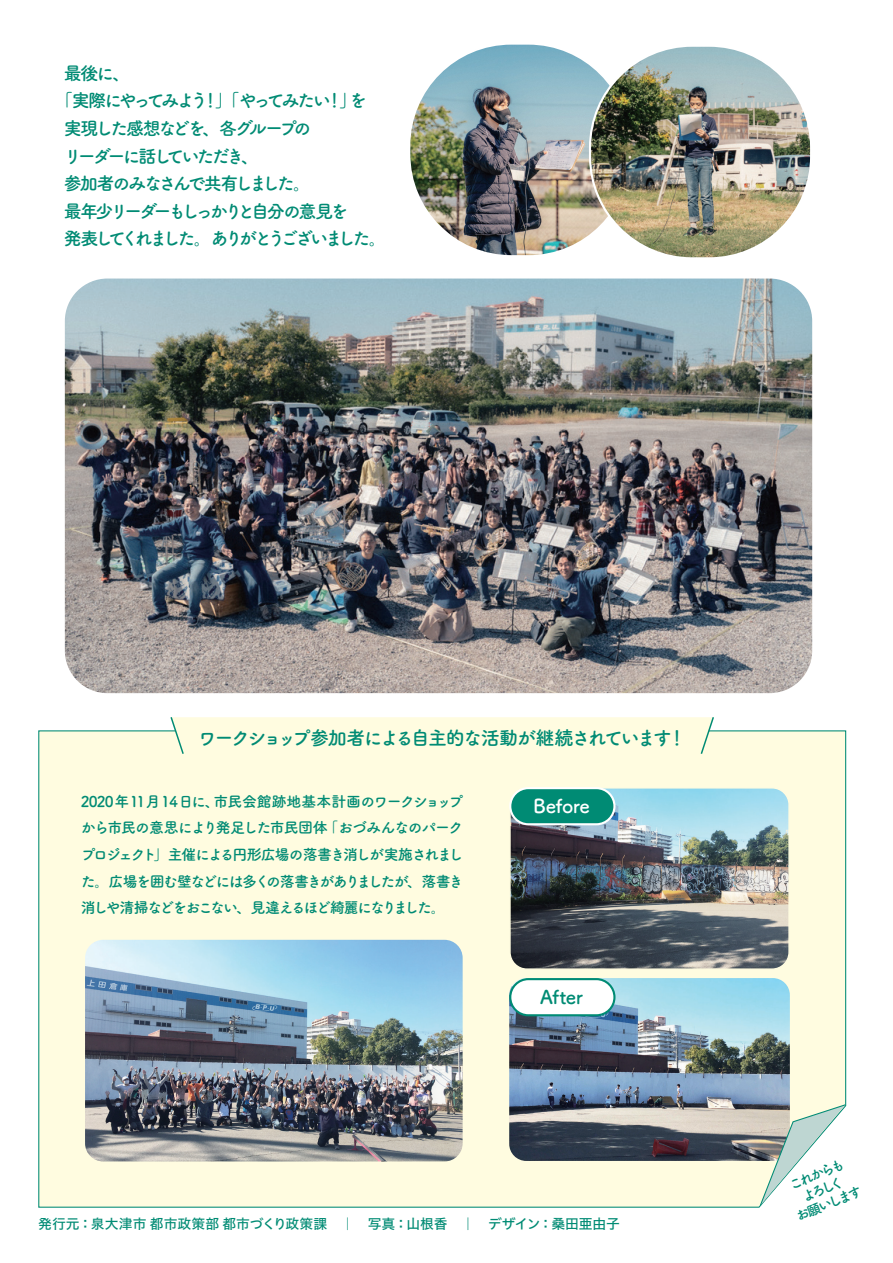
<style>
.page{position:relative;width:893px;height:1263px;background:#fff}
.page>*{position:absolute;margin:0;border:0;box-sizing:border-box;transform-origin:0 0}
.t1{font:19.2px "Tsuku A Rd Gothic Std B";letter-spacing:-.105em;color:#008b74}
.t2{font:19.2px "Tsuku A Rd Gothic Std B";letter-spacing:-.03em;color:#fff}
.t3{font:18px/27.6px "Tsuku A Rd Gothic Std B";letter-spacing:-.18em;color:#008b74}
.t4{font:18px/27.6px "Tsuku A Rd Gothic Std B";letter-spacing:-.2em;color:#008b74}
.t5{font:18px "Tsuku A Rd Gothic Std B";letter-spacing:-.15em;color:#008b74}
.t6{font:14.85px/26.5px "Tsuku A Rd Gothic Std B";letter-spacing:-.14em;color:#008b74}
.t7{font:14.85px/26.5px "Tsuku A Rd Gothic Std B";letter-spacing:-.1em;color:#008b74}
.t8{font:14.85px "Tsuku A Rd Gothic Std B";letter-spacing:-.05em;color:#008b74}
.t9{font:14.85px "Tsuku A Rd Gothic Std B";letter-spacing:-.06em;color:#008b74}
.t10{font:14.85px "Tsuku A Rd Gothic Std B";letter-spacing:-.065em;color:#008b74}
.t11{font:13.8px "Hiragino UD Sans Std W5";letter-spacing:-.005em;color:#008b74}
.t12{font:13.8px/15.9px "Tsuku A Rd Gothic Std B";color:#008b74;text-align:center}
</style>
<div class="page">
<div style="left:38px;top:730px;width:809px;height:478px;background:#fffce0"></div>
<img style="left:411px;top:46px;width:179px;height:208px">
<img style="left:590px;top:48px;width:219px;height:208px">
<img style="left:65px;top:279px;width:747px;height:414px">
<img style="left:85px;top:940px;width:378px;height:221px">
<div style="left:169px;top:717px;width:546px;height:39px;background:#fffce0"></div>
<img style="left:510px;top:788px;width:279px;height:181px">
<div style="left:509px;top:787px;width:281px;height:183px;border:1px solid #fffce0;border-radius:17px"></div>
<div style="left:510px;top:788px;width:104px;height:36px;background:#008b74;border-radius:18px"></div>
<div style="left:509px;top:787px;width:106px;height:38px;border:2px solid #fff;border-radius:18px"></div>
<img style="left:509px;top:978px;width:281px;height:183px">
<div style="left:510px;top:979px;width:104px;height:36px;background:#fff;border-radius:18px"></div>
<div style="left:509px;top:978px;width:106px;height:38px;border:2px solid #008b74;border-radius:18px"></div>
<svg style="left:759px;top:1103px;width:88px;height:104px"></svg>
<p class="t3" style="left:64px;top:58px;width:68px">最後に、</p>
<p class="t4" style="left:202px;top:86px;width:111px;text-indent:-148px">「実際にやってみよう<br>、各グループの</p>
<p class="t3" style="left:202px;top:86px;width:131px">！」「やってみたい</p>
<p class="t3" style="left:349px;top:86px;width:20px">を</p>
<p class="t3" style="left:326px;top:86px;width:33px">！」</p>
<p class="t5" style="left:64px;top:114px;width:143px">実現した感想などを</p>
<p class="t3" style="left:64px;top:141px;width:324px">リーダーに話していただき<br>参加者のみなさんで共有しました。<br>最年少リーダーもしっかりと自分の意見を<br>発表してくれました。ありがとうございました。</p>
<p class="t3" style="left:241px;top:141px;width:20px">、</p>
<p class="t1" style="left:198px;top:722px;width:475px">ワークショップ参加者による自主的な活動が継続されています</p>
<p class="t1" style="left:667px;top:722px;width:21px">!</p>
<p class="t9" style="left:81px;top:790px;width:140px">2020年11月14日に、</p>
<p class="t8" style="left:213px;top:790px;width:252px">市民会館跡地基本計画のワークショップ</p>
<p class="t10" style="left:323px;top:816px;width:142px">「おづみんなのパーク</p>
<p class="t7" style="left:153px;top:814px;width:311px;text-indent:-73px">から市民の意思により発足した市民団体<br>」主催による円形広場の落書き消しが実施されまし</p>
<p class="t6" style="left:81px;top:840px;width:384px">プロジェクト<br>た。広場を囲む壁などには多くの落書きがありましたが、落書き消しや清掃などをおこない、見違えるほど綺麗になりました。</p>
<p class="t2" style="left:533px;top:791px;width:58px">Before</p>
<p class="t1" style="left:540px;top:982px;width:45px">After</p>
<p class="t11" style="left:38px;top:1214px;width:583px">発行元：泉大津市都市政策部都市づくり政策課　｜　写真：山根香　｜　デザイン：桑田亜由子</p>
<p class="t12" style="left:781px;top:1179px;width:71px;rotate:-22deg">これからもよろしく<br>お願いします</p>
</div>
